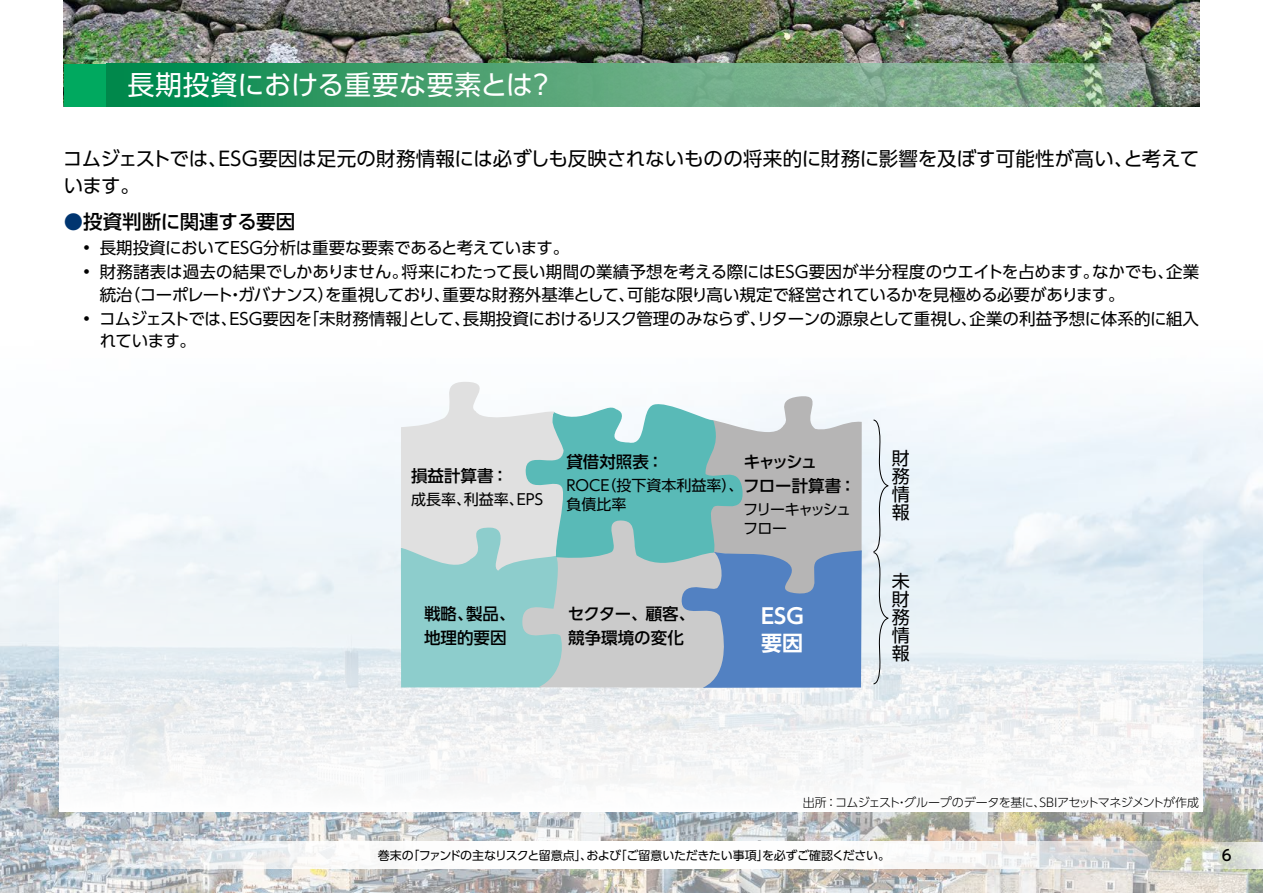
<style>
.page{position:relative;width:1263px;height:893px;background:#fff}
.page>*{position:absolute;margin:0;border:0;box-sizing:border-box;transform-origin:0 0}
.t1{font:27px "UD Shin Go Pro";letter-spacing:.01em;color:#fff}
.t2{font:700 21px/27px "UD Shin Go Pro De";color:#fff}
.t3{font:19.5px/27px "UD Shin Go Pro";letter-spacing:-.005em;color:#000}
.t4{font:500 19.5px "UD Shin Go Pro";letter-spacing:-.005em;color:#000}
.t5{font:18px/18px "UD Shin Go Pro";color:#000;text-align:justify}
.t6{font:16.5px/22.5px "UD Shin Go Pro";letter-spacing:-.015em;color:#000}
.t7{font:500 16.5px/24px "UD Shin Go Pro";color:#000}
.t8{font:15px/24px "UD Shin Go Pro";color:#000}
.t9{font:500 15px "UD Shin Go Pro";color:#000}
.t10{font:12px "UD Shin Go Pro";letter-spacing:-.03em;color:#000}
.t11{font:300 12px "UD Shin Go Pro";letter-spacing:-.035em;color:#000}
.s1{color:#003570}
.s2{font-weight:500;font-size:16.5px}
</style>
<div class="page">
<img style="left:0;top:0;width:1263px;height:893px">
<svg style="left:60px;top:502px;width:1143px;height:310px;fill:#eff4f7"></svg>
<svg style="left:401px;top:381px;width:461px;height:307px;background:#a5c4cc"></svg>
<svg style="left:873px;top:419px;width:15px;height:266px;background:#d9e1e6"></svg>
<svg style="left:64px;top:842px;width:1114px;height:26px"></svg>
<svg style="left:1178px;top:842px;width:85px;height:26px;background:#dcdecd"></svg>
<img style="left:64px;top:0;width:1135px;height:64px">
<div style="left:64px;top:64px;width:42px;height:42px;background:#00a95f"></div>
<svg style="left:106px;top:64px;width:1093px;height:42px;background:#59a179"></svg>
<h1 class="t1" style="left:128px;top:63px;width:428px">長期投資における重要な要素とは？</h1>
<p class="t3" style="left:63px;top:145px;width:1138px">コムジェストでは、ESG要因は足元の財務情報には必ずしも反映されないものの将来的に財務に影響を及ぼす可能性が高い、と考えています。</p>
<p class="t4" style="left:64px;top:205px;width:233px"><span class="s1">◦</span>投資判断に関連する要因</p>
<p class="t6" style="left:83px;top:236px;width:487px">• 長期投資においてESG分析は重要な要素であると考えています。</p>
<p class="t6" style="left:100px;top:260px;width:1101px;text-indent:-16px">• 財務諸表は過去の結果でしかありません。将来にわたって長い期間の業績予想を考える際にはESG要因が半分程度のウエイトを占めます。なかでも、企業統治（コーポレート・ガバナンス）を重視しており、重要な財務外基準として、可能な限り高い規定で経営されているかを見極める必要があります。</p>
<p class="t6" style="left:100px;top:307px;width:1101px;text-indent:-16px">• コムジェストでは、ESG要因を「未財務情報」として、長期投資におけるリスク管理のみならず、リターンの源泉として重視し、企業の利益予想に体系的に組入れています。</p>
<p class="t7" style="left:411px;top:464px;width:99px">損益計算書：</p>
<p class="t8" style="left:411px;top:487px;width:134px">成長率、利益率、EPS</p>
<p class="t7" style="left:566px;top:450px;width:99px">貸借対照表：</p>
<p class="t8" style="left:566px;top:492px;width:61px">負債比率</p>
<p class="t7" style="left:744px;top:450px;width:75px">キャッシュ</p>
<p class="t8" style="left:743px;top:473px;width:114px;text-indent:-177px">ROCE（投下資本利益率）、<span class="s2">フロー計算書：</span>フリーキャッシュ</p>
<p class="t8" style="left:743px;top:516px;width:45px">フロー</p>
<p class="t7" style="left:424px;top:601px;width:93px">戦略、製品、地理的要因</p>
<p class="t7" style="left:568px;top:601px;width:129px">セクター、顧客、競争環境の変化</p>
<p class="t2" style="left:761px;top:602px;width:44px">ESG要因</p>
<p class="t5" style="left:892px;top:449px;width:19px">財務情報</p>
<p class="t5" style="left:892px;top:572px;width:19px">未財務情報</p>
<p class="t11" style="left:803px;top:792px;width:398px">出所：コムジェスト・グループのデータを基に、SBIアセットマネジメントが作成</p>
<p class="t10" style="left:378px;top:845px;width:514px">巻末の「ファンドの主なリスクと留意点」、および「ご留意いただきたい事項」を必ずご確認ください。</p>
<p class="t9" style="left:1222px;top:843px;width:11px">6</p>
</div>
